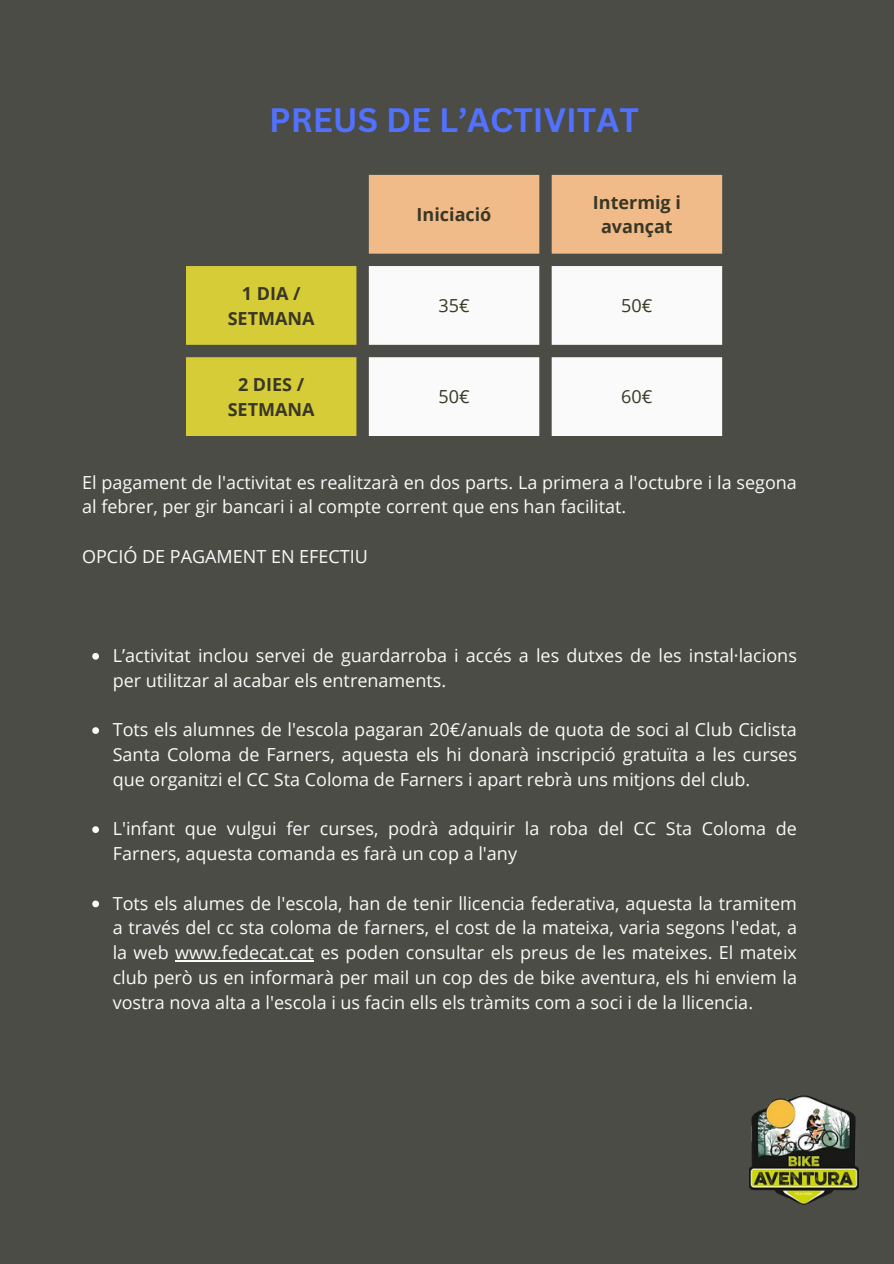
<style>
.page{position:relative;width:894px;height:1264px;background:#fff}
.page>*{position:absolute;margin:0;border:0;box-sizing:border-box;transform-origin:0 0}
.t1{font:700 33px "Canva Sans";color:#5271ff}
.t2{font:18px/24.8px "Open Sans";color:#fafafa}
.t3{font:700 18px/24.8px "Open Sans";color:#393725;text-align:center}
.t4{font:18px "Open Sans";color:#393725}
</style>
<div class="page">
<div style="left:0;top:0;width:893px;height:1263px;background:#4a4c45"></div>
<img style="left:749px;top:1095px;width:109px;height:109px">
<svg style="left:92px;top:653px;width:7px;height:6px"></svg>
<svg style="left:92px;top:727px;width:7px;height:7px"></svg>
<svg style="left:92px;top:826px;width:7px;height:7px"></svg>
<svg style="left:92px;top:900px;width:7px;height:7px"></svg>
<hr style="left:175px;top:960px;width:139px;height:1px;background:#fafafa">
<div style="left:369px;top:175px;width:353px;height:79px;background:#f1bb89"></div>
<svg style="left:186px;top:266px;width:170px;height:170px;background:#cbc238"></svg>
<svg style="left:369px;top:266px;width:353px;height:170px;background:#e7e7e6"></svg>
<p class="t1" style="left:269px;top:96px;width:371px">PREUS DE L’ACTIVITAT</p>
<h2 class="t3" style="left:228px;top:280px;width:88px">1 DIA /<br>SETMANA</h2>
<p class="t3" style="left:228px;top:371px;width:88px">2 DIES /<br>SETMANA</p>
<p class="t3" style="left:416px;top:202px;width:76px">Iniciació</p>
<p class="t3" style="left:592px;top:189px;width:89px">Intermig i avançat</p>
<p class="t4" style="left:438px;top:293px;width:33px">35€</p>
<p class="t4" style="left:621px;top:293px;width:33px">50€</p>
<p class="t4" style="left:438px;top:384px;width:33px">50€</p>
<p class="t4" style="left:621px;top:384px;width:33px">60€</p>
<p class="t2" style="left:82px;top:469px;width:716px">El pagament de l'activitat es realitzarà en dos parts. La primera a l'octubre i la segona al febrer, per gir bancari i al compte corrent que ens han facilitat.</p>
<p class="t2" style="left:82px;top:543px;width:287px">OPCIÓ DE PAGAMENT EN EFECTIU</p>
<p class="t2" style="left:113px;top:642px;width:685px">L’activitat inclou servei de guardarroba i accés a les dutxes de les instal·lacions per utilitzar al acabar els entrenaments.</p>
<p class="t2" style="left:113px;top:716px;width:685px;text-align:justify">Tots els alumnes de l'escola pagaran 20€/anuals de quota de soci al Club Ciclista Santa Coloma de Farners, aquesta els hi donarà inscripció gratuïta a les curses que organitzi el CC Sta Coloma de Farners i apart rebrà uns mitjons del club.</p>
<p class="t2" style="left:113px;top:815px;width:685px">L'infant que vulgui fer curses, podrà adquirir la roba del CC Sta Coloma de<br>Farners, aquesta comanda es farà un cop a l'any</p>
<p class="t2" style="left:113px;top:890px;width:685px;text-align:justify">Tots els alumes de l'escola, han de tenir llicencia federativa, aquesta la tramitem a través del cc sta coloma de farners, el cost de la mateixa, varia segons l'edat, a la web www.fedecat.cat es poden consultar els preus de les mateixes. El mateix club però us en informarà per mail un cop des de bike aventura, els hi enviem la vostra nova alta a l'escola i us facin ells els tràmits com a soci i de la llicencia.</p>
</div>
